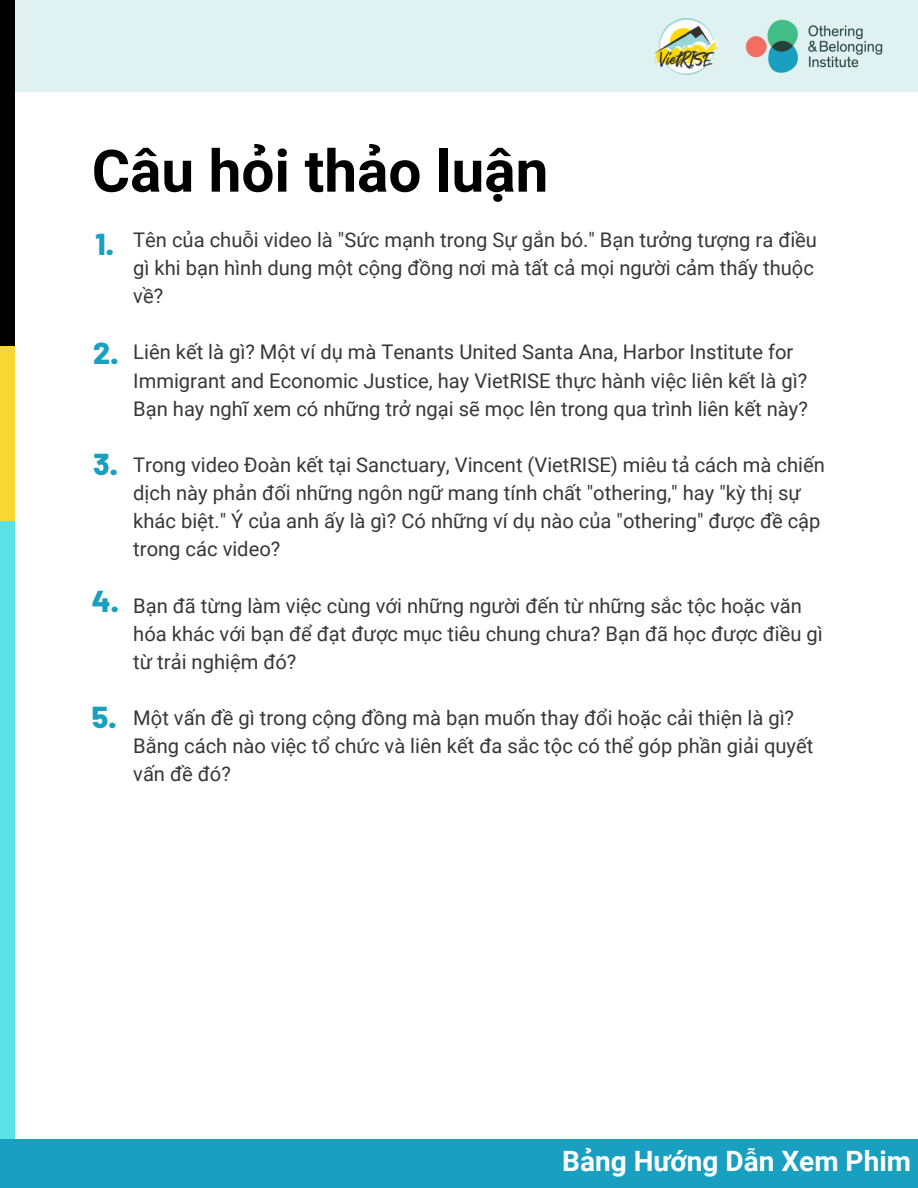
<style>
.page{position:relative;width:918px;height:1188px;background:#fff}
.page>*{position:absolute;margin:0;border:0;box-sizing:border-box;transform-origin:0 0}
.t1{font:700 58.5px "Roboto";color:#000}
.t2{font:800 30.3px "Barlow";color:#199fbf}
.t3{font:700 28.05px "Roboto";color:#fff}
.t4{font:20.1px/28.2px "Roboto";color:#393636}
</style>
<div class="page">
<div style="left:0;top:0;width:918px;height:92px;background:#dff2f1"></div>
<div style="left:0;top:0;width:15px;height:346px;background:#000"></div>
<img style="left:654px;top:18px;width:66px;height:56px">
<img style="left:745px;top:19px;width:138px;height:54px">
<div style="left:0;top:346px;width:15px;height:175px;background:#f7d832"></div>
<div style="left:0;top:521px;width:15px;height:667px;background:#5ce1e6"></div>
<div style="left:0;top:1140px;width:918px;height:48px;background:#199fbf"></div>
<p class="t1" style="left:92px;top:137px;width:458px">Câu hỏi thảo luận</p>
<p class="t4" style="left:133px;top:226px;width:685px">Tên của chuỗi video là "Sức mạnh trong Sự gắn bó." Bạn tưởng tượng ra điều gì khi bạn hình dung một cộng đồng nơi mà tất cả mọi người cảm thấy thuộc về?</p>
<h1 class="t4" style="left:133px;top:339px;width:676px">Liên kết là gì? Một ví dụ mà Tenants United Santa Ana, Harbor Institute for<br>Immigrant and Economic Justice, hay VietRISE thực hành việc liên kết là gì?<br>Bạn hay nghĩ xem có những trở ngại sẽ mọc lên trong qua trình liên kết này?</h1>
<h2 class="t4" style="left:133px;top:451px;width:693px">Trong video Đoàn kết tại Sanctuary, Vincent (VietRISE) miêu tả cách mà chiến dịch này phản đối những ngôn ngữ mang tính chất "othering," hay "kỳ thị sự khác biệt." Ý của anh ấy là gì? Có những ví dụ nào của "othering" được đề cập trong các video?</h2>
<p class="t4" style="left:133px;top:592px;width:691px">Bạn đã từng làm việc cùng với những người đến từ những sắc tộc hoặc văn hóa khác với bạn để đạt được mục tiêu chung chưa? Bạn đã học được điều gì từ trải nghiệm đó?</p>
<p class="t4" style="left:133px;top:704px;width:682px">Một vấn đề gì trong cộng đồng mà bạn muốn thay đổi hoặc cải thiện là gì?<br>Bằng cách nào việc tổ chức và liên kết đa sắc tộc có thể góp phần giải quyết vấn đề đó?</p>
<p class="t2" style="left:96px;top:225px;width:20px">1.</p>
<p class="t2" style="left:93px;top:334px;width:27px">2.</p>
<p class="t2" style="left:93px;top:444px;width:26px">3.</p>
<h2 class="t2" style="left:92px;top:581px;width:28px">4.</h2>
<h2 class="t2" style="left:92px;top:698px;width:26px">5.</h2>
<h2 class="t3" style="left:562px;top:1145px;width:350px">Bảng Hướng Dẫn Xem Phim</h2>
</div>
